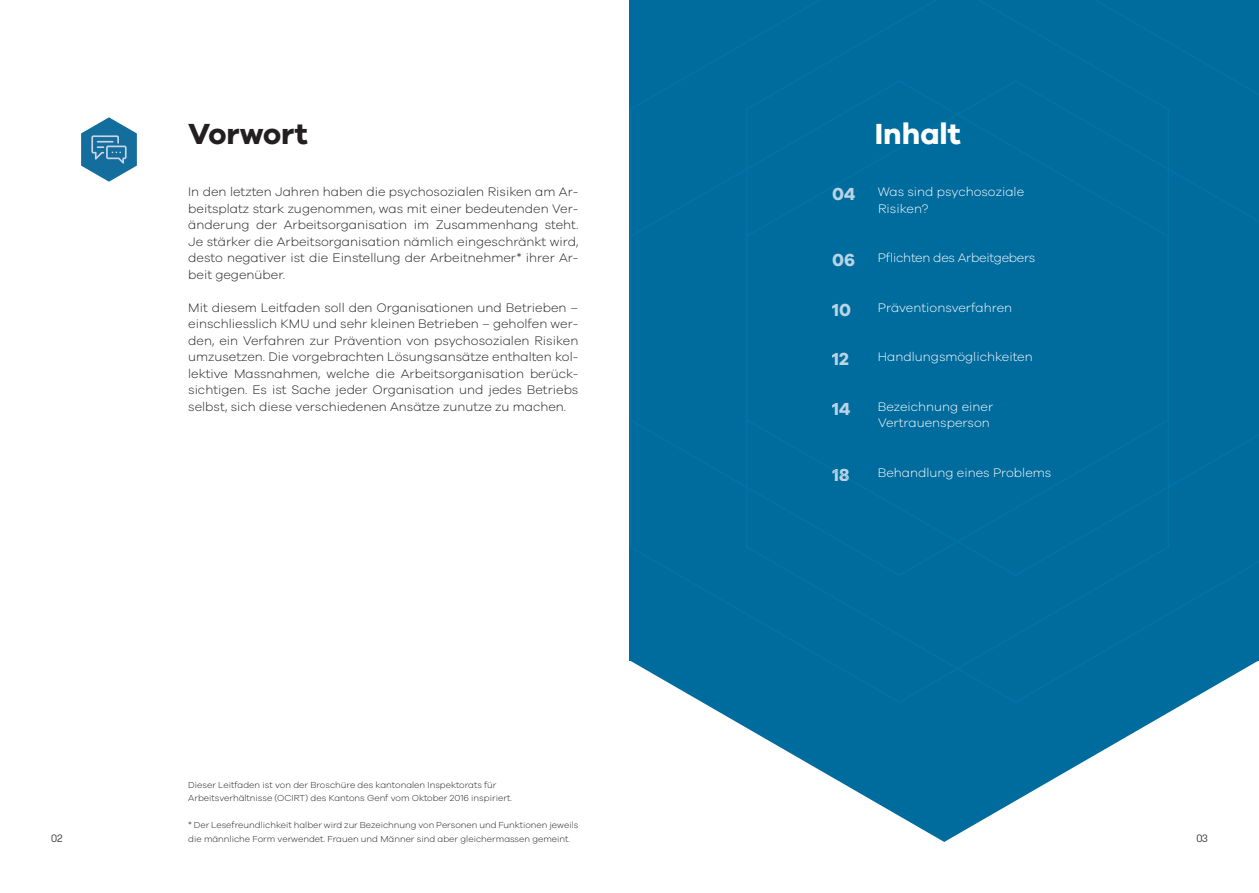
<style>
.page{position:relative;width:1259px;height:893px;background:#fff}
.page>*{position:absolute;margin:0;border:0;box-sizing:border-box;transform-origin:0 0}
.t1{font:700 30px "Galano Grotesque";color:#231f20}
.t2{font:700 30px "Galano Grotesque";color:#fff}
.t3{font:700 18px "Galano Grotesque";color:#bad4e7}
.t4{font:300 12.75px/16.5px "Galano Grotesque";color:#231f20;text-align:justify}
.t5{font:300 12.75px/16.5px "Galano Grotesque";color:#fff}
.t6{font:300 12.75px "Galano Grotesque";letter-spacing:-.02em;color:#fff}
.t7{font:300 10.5px "GT Walsheim Pro";color:#231f20}
.t8{font:300 9px/13.5px "Galano Grotesque";color:#231f20}
</style>
<div class="page">
<svg style="left:705px;top:704px;width:478px;height:138px"></svg>
<div style="left:629px;top:0;width:117px;height:79px;background:#006b9d"></div>
<div style="left:629px;top:79px;width:116px;height:625px;background:#006b9d"></div>
<div style="left:746px;top:0;width:513px;height:79px;background:#006b9d"></div>
<div style="left:745px;top:79px;width:514px;height:625px;background:#006b9d"></div>
<div style="left:833px;top:188px;width:22px;height:13px;background:#006b9d"></div>
<div style="left:833px;top:254px;width:21px;height:13px;background:#006b9d"></div>
<div style="left:832px;top:303px;width:18px;height:13px;background:#006b9d"></div>
<div style="left:832px;top:353px;width:16px;height:12px;background:#006b9d"></div>
<div style="left:832px;top:403px;width:18px;height:12px;background:#006b9d"></div>
<svg style="left:832px;top:468px;width:17px;height:13px"></svg>
<svg style="left:81px;top:117px;width:56px;height:65px"></svg>
<h1 class="t1" style="left:188px;top:115px;width:121px">Vorwort</h1>
<p class="t4" style="left:188px;top:183px;width:392px">In den letzten Jahren haben die psychosozialen Risiken am Ar&shy;beitsplatz stark zugenommen, was mit einer bedeutenden Ver&shy;änderung der Arbeitsorganisation im Zusammenhang steht.<br>Je stärker die Arbeitsorganisation nämlich eingeschränkt wird, desto negativer ist die Einstellung der Arbeitnehmer* ihrer Ar&shy;beit gegenüber.</p>
<p class="t4" style="left:188px;top:299px;width:392px">Mit diesem Leitfaden soll den Organisationen und Betrieben – einschliesslich KMU und sehr kleinen Betrieben – geholfen wer&shy;den, ein Verfahren zur Prävention von psychosozialen Risiken umzusetzen. Die vorgebrachten Lösungsansätze enthalten kol&shy;lektive Massnahmen, welche die Arbeitsorganisation berück&shy;sichtigen. Es ist Sache jeder Organisation und jedes Betriebs selbst, sich diese verschiedenen Ansätze zunutze zu machen.</p>
<p class="t8" style="left:188px;top:778px;width:325px">Dieser Leitfaden ist von der Broschüre des kantonalen Inspektorats für<br>Arbeitsverhältnisse (OCIRT) des Kantons Genf vom Oktober 2016 inspiriert.</p>
<p class="t8" style="left:188px;top:818px;width:392px">* Der Lesefreundlichkeit halber wird zur Bezeichnung von Personen und Funktionen jeweils</p>
<h2 class="t3" style="left:832px;top:183px;width:25px">04</h2>
<h2 class="t3" style="left:832px;top:249px;width:24px">06</h2>
<h2 class="t3" style="left:832px;top:299px;width:20px">10</h2>
<h2 class="t3" style="left:832px;top:348px;width:18px">12</h2>
<h2 class="t3" style="left:832px;top:398px;width:20px">14</h2>
<h2 class="t3" style="left:832px;top:464px;width:19px">18</h2>
<h1 class="t2" style="left:874px;top:115px;width:88px">Inhalt</h1>
<p class="t5" style="left:878px;top:183px;width:148px">Was sind psychosoziale<br>Risiken?</p>
<p class="t6" style="left:878px;top:250px;width:159px">Pflichten des Arbeitgebers</p>
<p class="t5" style="left:878px;top:299px;width:136px">Präventionsverfahren</p>
<p class="t5" style="left:878px;top:348px;width:156px">Handlungsmöglichkeiten</p>
<p class="t5" style="left:878px;top:398px;width:117px">Bezeichnung einer<br>Vertrauensperson</p>
<p class="t5" style="left:878px;top:464px;width:175px">Behandlung eines Problems</p>
<p class="t7" style="left:51px;top:831px;width:13px">02</p>
<p class="t8" style="left:188px;top:832px;width:383px">die männliche Form verwendet. Frauen und Männer sind aber gleichermassen gemeint.</p>
<p class="t7" style="left:1196px;top:832px;width:13px">03</p>
</div>
